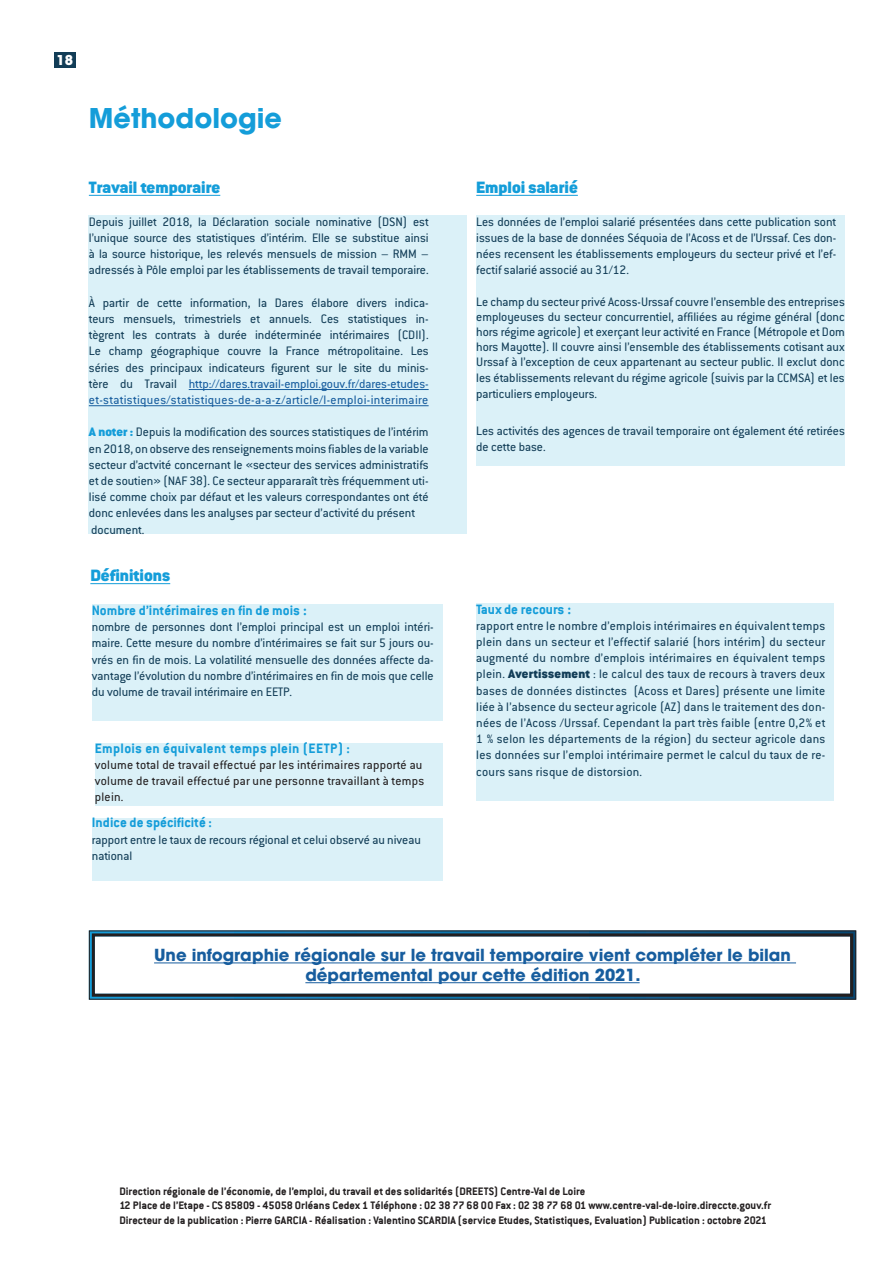
<style>
.page{position:relative;width:893px;height:1263px;background:#fff}
.page>*{position:absolute;margin:0;border:0;box-sizing:border-box;transform-origin:0 0}
.t1{font:700 27px "ITC Avant Garde Std";color:#149dd9}
.t2{font:900 18px "Conduit ITC";color:#149dd9}
.t3{font:700 16.5px/19.8px "Avant Garde LT";color:#175d9e;text-align:center}
.t4{font:700 15px "Conduit ITC";color:#149dd9}
.t5{font:700 15px "Conduit ITC";letter-spacing:.02em;color:#149dd9}
.t6{font:13.5px/16.2px "Conduit ITC";color:#123d57;text-align:justify}
.t7{font:13.5px/16.2px "Conduit ITC";letter-spacing:.02em;color:#231f20}
.t8{font:700 13.5px "ITC Avant Garde Std";color:#fff}
.t9{font:700 12px/14.4px "Conduit ITC";color:#231f20}
.s1{color:#175d9e}
.s2{font-weight:900;color:#149dd9}
.s3{font-size:16.5px}
.s4{font-weight:900}
</style>
<div class="page">
<div style="left:54px;top:52px;width:22px;height:16px;background:#123d57"></div>
<div style="left:89px;top:215px;width:378px;height:319px;background:#dbf1f8"></div>
<hr style="left:189px;top:389px;width:240px;height:1px;background:#175d9e">
<hr style="left:89px;top:405px;width:340px;height:1px;background:#175d9e">
<hr style="left:89px;top:195px;width:131px;height:1px;background:#149dd9">
<div style="left:92px;top:605px;width:350px;height:116px;background:#dbf1f8"></div>
<hr style="left:90px;top:583px;width:80px;height:1px;background:#149dd9">
<div style="left:476px;top:603px;width:358px;height:198px;background:#dbf1f8"></div>
<hr style="left:476px;top:195px;width:102px;height:1px;background:#149dd9">
<div style="left:476px;top:215px;width:369px;height:251px;background:#dbf1f8"></div>
<svg style="left:88px;top:930px;width:769px;height:70px"></svg>
<div style="left:92px;top:933px;width:761px;height:64px;border:3px solid #231f20"></div>
<div style="left:92px;top:818px;width:350px;height:62px;background:#dbf1f8"></div>
<div style="left:95px;top:743px;width:347px;height:62px;background:#dbf1f8"></div>
<p class="t8" style="left:57px;top:51px;width:18px">18</p>
<h1 class="t1" style="left:89px;top:101px;width:195px">Méthodologie</h1>
<h2 class="t2" style="left:89px;top:176px;width:133px">Travail temporaire</h2>
<p class="t6" style="left:89px;top:213px;width:341px">Depuis juillet 2018, la Déclaration sociale nominative (DSN) est l’unique source des statistiques d’intérim. Elle se substitue ainsi à la source historique, les relevés mensuels de mission – RMM – adressés à Pôle emploi par les établissements de travail temporaire.</p>
<p class="t6" style="left:89px;top:294px;width:341px">À partir de cette information, la Dares élabore divers indica&shy;teurs mensuels, trimestriels et annuels. Ces statistiques in&shy;tègrent les contrats à durée indéterminée intérimaires (CDII).<br>Le champ géographique couvre la France métropolitaine. Les séries des principaux indicateurs figurent sur le site du minis&shy;tère du Travail <span class="s1">http://dares.travail-emploi.gouv.fr/dares-etudes&shy;et-statistiques/statistiques-de-a-a-z/article/l-emploi-interimaire</span></p>
<p class="t6" style="left:89px;top:424px;width:341px;text-align:left"><span class="s2">A noter :</span> Depuis la modification des sources statistiques de l’intérim en 2018, on observe des renseignements moins fiables de la variable secteur d’actvité concernant le «secteur des services administratifs et de soutien» (NAF 38). Ce secteur appararaît très fréquemment uti&shy;lisé comme choix par défaut et les valeurs correspondantes ont été donc enlevées dans les analyses par secteur d’activité du présent document.</p>
<h2 class="t2" style="left:90px;top:565px;width:81px">Définitions</h2>
<p class="t4" style="left:92px;top:601px;width:216px">Nombre d’intérimaires en fin de mois <span class="s3">:</span></p>
<p class="t6" style="left:92px;top:618px;width:343px">nombre de personnes dont l’emploi principal est un emploi intéri&shy;maire. Cette mesure du nombre d’intérimaires se fait sur 5 jours ou&shy;vrés en fin de mois. La volatilité mensuelle des données affecte da&shy;vantage l’évolution du nombre d’intérimaires en fin de mois que celle du volume de travail intérimaire en EETP.</p>
<p class="t5" style="left:95px;top:739px;width:256px">Emplois en équivalent temps plein (EETP) :</p>
<p class="t7" style="left:95px;top:756px;width:331px">volume total de travail effectué par les intérimaires rapporté au volume de travail effectué par une personne travaillant à temps plein.</p>
<p class="t4" style="left:92px;top:814px;width:122px">Indice de spécificité :</p>
<p class="t6" style="left:92px;top:831px;width:331px">rapport entre le taux de recours régional et celui observé au niveau national</p>
<h2 class="t2" style="left:476px;top:176px;width:103px">Emploi salarié</h2>
<p class="t6" style="left:476px;top:213px;width:361px">Les données de l’emploi salarié présentées dans cette publication sont issues de la base de données Séquoia de l’Acoss et de l’Urssaf. Ces don&shy;nées recensent les établissements employeurs du secteur privé et l’ef&shy;fectif salarié associé au 31/12.</p>
<p class="t6" style="left:476px;top:293px;width:370px;line-height:15.5px">Le champ du secteur privé Acoss-Urssaf couvre l’ensemble des entreprises employeuses du secteur concurrentiel, affiliées au régime général (donc hors régime agricole) et exerçant leur activité en France (Métropole et Dom hors Mayotte). Il couvre ainsi l’ensemble des établissements cotisant aux Urssaf à l’exception de ceux appartenant au secteur public. Il exclut donc les établissements relevant du régime agricole (suivis par la CCMSA) et les particuliers employeurs.</p>
<p class="t6" style="left:476px;top:422px;width:370px">Les activités des agences de travail temporaire ont également été retirées de cette base.</p>
<p class="t4" style="left:476px;top:600px;width:96px">Taux de recours <span class="s3">:</span></p>
<p class="t6" style="left:476px;top:617px;width:351px">rapport entre le nombre d’emplois intérimaires en équivalent temps plein dans un secteur et l’effectif salarié (hors intérim) du secteur augmenté du nombre d’emplois intérimaires en équivalent temps plein. <span class="s4">Avertissement</span> : le calcul des taux de recours à travers deux bases de données distinctes (Acoss et Dares) présente une limite liée à l’absence du secteur agricole (AZ) dans le traitement des don&shy;nées de l’Acoss /Urssaf. Cependant la part très faible (entre 0,2% et 1 % selon les départements de la région) du secteur agricole dans les données sur l’emploi intérimaire permet le calcul du taux de re&shy;cours sans risque de distorsion.</p>
<p class="t3" style="left:154px;top:945px;width:638px">Une infographie régionale sur le travail temporaire vient compléter le bilan départemental pour cette édition 2021.</p>
<p class="t9" style="left:119px;top:1184px;width:653px">Direction régionale de l’économie, de l’emploi, du travail et des solidarités (DREETS) Centre-Val de Loire<br>12 Place de l’Etape - CS 85809 - 45058 Orléans Cedex 1 Téléphone : 02 38 77 68 00 Fax : 02 38 77 68 01 www.centre-val-de-loire.direccte.gouv.fr<br>Directeur de la publication : Pierre GARCIA - Réalisation : Valentino SCARDIA (service Etudes, Statistiques, Evaluation) Publication : octobre 2021</p>
</div>
